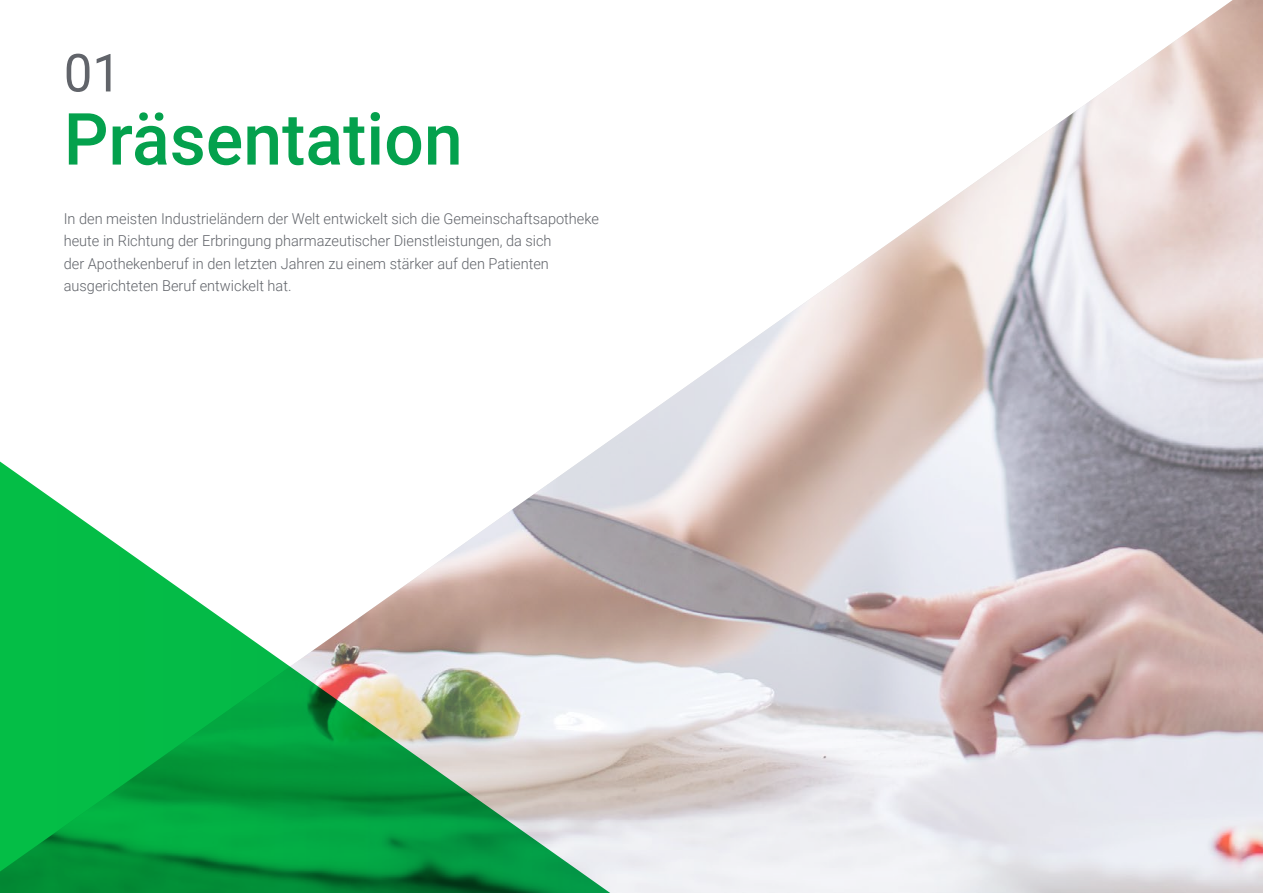
<style>
.page{position:relative;width:1263px;height:893px;background:#fff}
.page>*{position:absolute;margin:0;border:0;box-sizing:border-box;transform-origin:0 0}
.t1{font:500 72px "Roboto";color:#04a14d}
.t2{font:52.5px "Roboto";color:#61646a}
.t3{font:300 15px/22.5px "Roboto";color:#61646a}
</style>
<div class="page">
<img style="left:602px;top:0;width:661px;height:893px">
<svg style="left:0;top:446px;width:640px;height:447px"></svg>
<h2 class="t2" style="left:64px;top:36px;width:59px">01</h2>
<h1 class="t1" style="left:64px;top:89px;width:400px">Präsentation</h1>
<p class="t3" style="left:64px;top:207px;width:537px">In den meisten Industrieländern der Welt entwickelt sich die Gemeinschaftsapotheke heute in Richtung der Erbringung pharmazeutischer Dienstleistungen, da sich<br>der Apothekenberuf in den letzten Jahren zu einem stärker auf den Patienten ausgerichteten Beruf entwickelt hat.</p>
</div>
